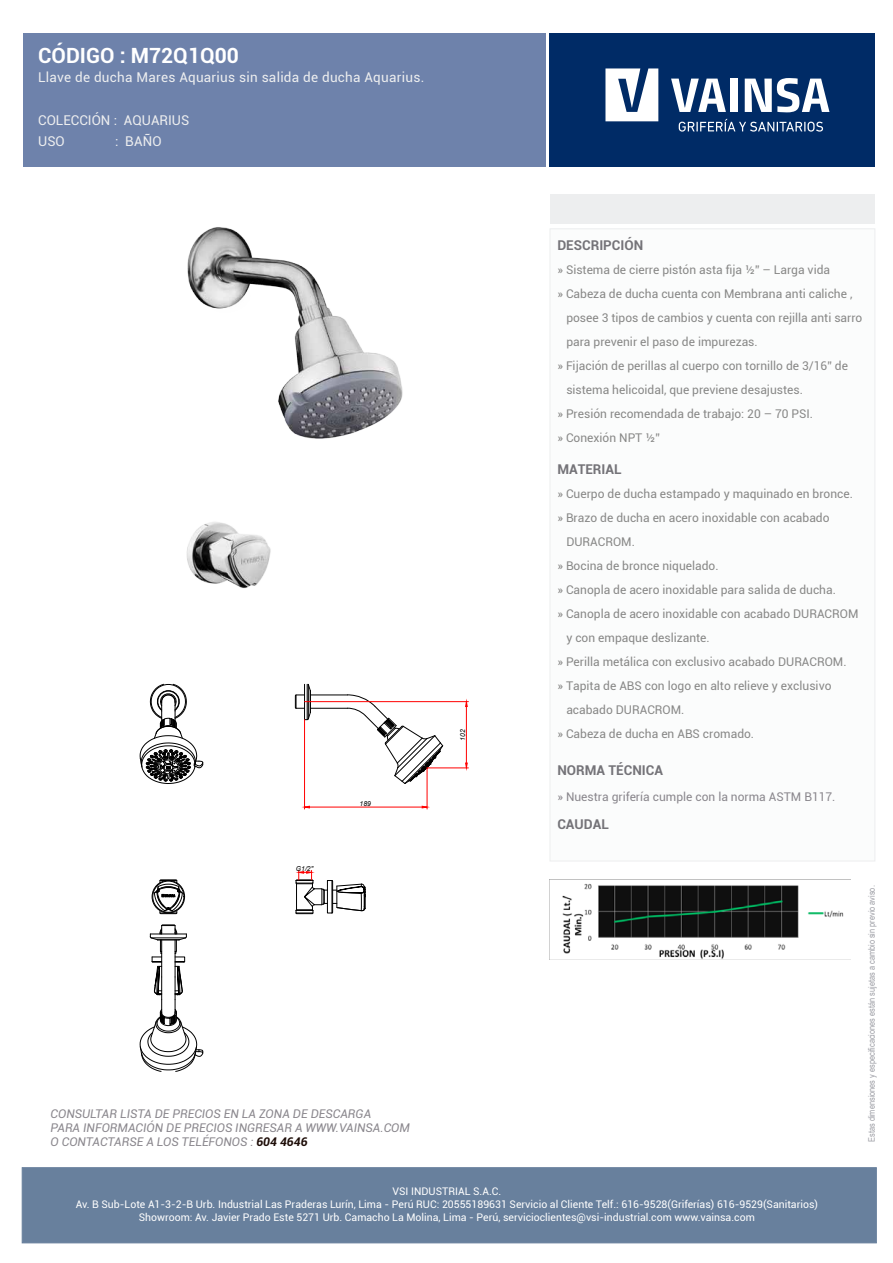
<style>
.page{position:relative;width:893px;height:1263px;background:#fff}
.page>*{position:absolute;margin:0;border:0;box-sizing:border-box;transform-origin:0 0}
.t1{font:700 21px "Roboto";color:#fff}
.t2{font:13.5px "Roboto";letter-spacing:.02em;color:#edeeef}
.t3{font:700 13.5px "Roboto";color:#747378}
.t4{font:13.5px "Roboto";color:#edeeef}
.t5{font:12px "Roboto";color:#888887}
.t6{font:italic 12px/14.4px "Roboto";color:#8a878d}
.t7{font:12px "Roboto";color:#8a878d}
.t8{font:10.5px/12.6px "Roboto";color:#fff;text-align:center}
.t9{font:9px "Arial Narrow";color:#9d9ea5}
.t10{font:italic 6.75px "Arial";color:#000}
.s1{font-weight:700;color:#1d0c07}
</style>
<div class="page">
<div style="left:549px;top:34px;width:326px;height:133px;background:#002b66"></div>
<svg style="left:605px;top:68px;width:53px;height:53px"></svg>
<svg style="left:671px;top:79px;width:55px;height:33px"></svg>
<div style="left:730px;top:79px;width:8px;height:33px;background:#fff"></div>
<svg style="left:745px;top:78px;width:84px;height:34px"></svg>
<svg style="left:679px;top:119px;width:144px;height:13px"></svg>
<div style="left:23px;top:34px;width:522px;height:133px;background:#6e82ab"></div>
<div style="left:550px;top:229px;width:325px;height:632px;background:#fbfcfc"></div>
<div style="left:22px;top:1167px;width:854px;height:76px;background:#68809d;border:1px solid #68809d"></div>
<div style="left:550px;top:195px;width:325px;height:29px;background:#edeeef"></div>
<div style="left:152px;top:880px;width:33px;height:33px;border:1px solid #000;border-radius:50%"></div>
<svg style="left:153px;top:879px;width:30px;height:35px"></svg>
<svg style="left:139px;top:683px;width:65px;height:101px"></svg>
<hr style="left:310px;top:694px;width:37px;height:1px;background:#000">
<hr style="left:310px;top:708px;width:37px;height:1px;background:#000">
<svg style="left:347px;top:694px;width:97px;height:90px"></svg>
<svg style="left:295px;top:683px;width:16px;height:37px"></svg>
<svg style="left:139px;top:924px;width:65px;height:148px"></svg>
<hr style="left:304px;top:720px;width:1px;height:89px;background:#f00">
<hr style="left:427px;top:768px;width:1px;height:41px;background:#f00">
<hr style="left:309px;top:807px;width:113px;height:1px;background:#f00">
<svg style="left:305px;top:805px;width:5px;height:4px"></svg>
<svg style="left:421px;top:805px;width:7px;height:4px"></svg>
<hr style="left:305px;top:701px;width:163px;height:1px;background:#f00">
<hr style="left:427px;top:768px;width:41px;height:1px;background:#f00">
<hr style="left:466px;top:706px;width:1px;height:57px;background:#f00">
<svg style="left:465px;top:701px;width:3px;height:6px"></svg>
<svg style="left:465px;top:762px;width:3px;height:7px"></svg>
<svg style="left:295px;top:870px;width:71px;height:45px"></svg>
<img style="left:187px;top:227px;width:216px;height:212px">
<img style="left:186px;top:522px;width:85px;height:66px">
<img style="left:562px;top:883px;width:282px;height:76px">
<h1 class="t1" style="left:38px;top:41px;width:202px">CÓDIGO : M72Q1Q00</h1>
<p class="t2" style="left:38px;top:67px;width:388px">Llave de ducha Mares Aquarius sin salida de ducha Aquarius.</p>
<p class="t4" style="left:38px;top:110px;width:153px">COLECCIÓN : AQUARIUS</p>
<p class="t2" style="left:38px;top:132px;width:28px">USO</p>
<p class="t2" style="left:115px;top:132px;width:48px">: BAÑO</p>
<p class="t10" style="left:296px;top:864px;width:19px">G1/2"</p>
<p class="t10" style="left:360px;top:799px;width:13px">189</p>
<p class="t10" style="left:459px;top:741px;width:13px;rotate:-90deg">102</p>
<p class="t6" style="left:51px;top:1105px;width:361px">CONSULTAR LISTA DE PRECIOS EN LA ZONA DE DESCARGA<br>PARA INFORMACIÓN DE PRECIOS INGRESAR A WWW.VAINSA.COM<br>O CONTACTARSE A LOS TELÉFONOS : <span class="s1">604 4646</span></p>
<p class="t3" style="left:557px;top:236px;width:87px">DESCRIPCIÓN</p>
<p class="t5" style="left:557px;top:261px;width:274px">» Sistema de cierre pistón asta fija ½” – Larga vida</p>
<p class="t5" style="left:557px;top:285px;width:296px">» Cabeza de ducha cuenta con Membrana anti caliche ,</p>
<p class="t5" style="left:566px;top:309px;width:298px">posee 3 tipos de cambios y cuenta con rejilla anti sarro</p>
<p class="t5" style="left:566px;top:333px;width:193px">para prevenir el paso de impurezas.</p>
<p class="t5" style="left:557px;top:357px;width:292px">» Fijación de perillas al cuerpo con tornillo de 3/16” de</p>
<p class="t5" style="left:566px;top:381px;width:238px">sistema helicoidal, que previene desajustes.</p>
<p class="t5" style="left:557px;top:405px;width:257px">» Presión recomendada de trabajo: 20 – 70 PSI.</p>
<p class="t5" style="left:557px;top:429px;width:104px">» Conexión NPT ½”</p>
<p class="t3" style="left:557px;top:460px;width:66px">MATERIAL</p>
<p class="t5" style="left:557px;top:485px;width:297px">» Cuerpo de ducha estampado y maquinado en bronce.</p>
<p class="t5" style="left:557px;top:509px;width:274px">» Brazo de ducha en acero inoxidable con acabado</p>
<p class="t5" style="left:566px;top:533px;width:70px">DURACROM.</p>
<p class="t5" style="left:557px;top:557px;width:163px">» Bocina de bronce niquelado.</p>
<p class="t5" style="left:557px;top:581px;width:280px">» Canopla de acero inoxidable para salida de ducha.</p>
<p class="t5" style="left:557px;top:605px;width:303px">» Canopla de acero inoxidable con acabado DURACROM</p>
<p class="t5" style="left:566px;top:629px;width:145px">y con empaque deslizante.</p>
<p class="t5" style="left:557px;top:653px;width:291px">» Perilla metálica con exclusivo acabado DURACROM.</p>
<p class="t5" style="left:557px;top:677px;width:276px">» Tapita de ABS con logo en alto relieve y exclusivo</p>
<p class="t5" style="left:566px;top:701px;width:120px">acabado DURACROM.</p>
<p class="t5" style="left:557px;top:725px;width:198px">» Cabeza de ducha en ABS cromado.</p>
<p class="t3" style="left:557px;top:761px;width:107px">NORMA TÉCNICA</p>
<p class="t7" style="left:557px;top:788px;width:280px">» Nuestra grifería cumple con la norma ASTM B117.</p>
<p class="t3" style="left:557px;top:815px;width:53px">CAUDAL</p>
<p class="t9" style="left:865px;top:1142px;width:258px;rotate:-90deg">Estas dimensiones y especificaciones están sujetas a cambio sin previo aviso.</p>
<p class="t8" style="left:76px;top:1185px;width:744px">VSI INDUSTRIAL S.A.C.<br>Av. B Sub-Lote A1-3-2-B Urb. Industrial Las Praderas Lurín, Lima - Perú RUC: 20555189631 Servicio al Cliente Telf.: 616-9528(Griferías) 616-9529(Sanitarios)<br>Showroom: Av. Javier Prado Este 5271 Urb. Camacho La Molina, Lima - Perú, servicioclientes@vsi-industrial.com www.vainsa.com</p>
</div>
